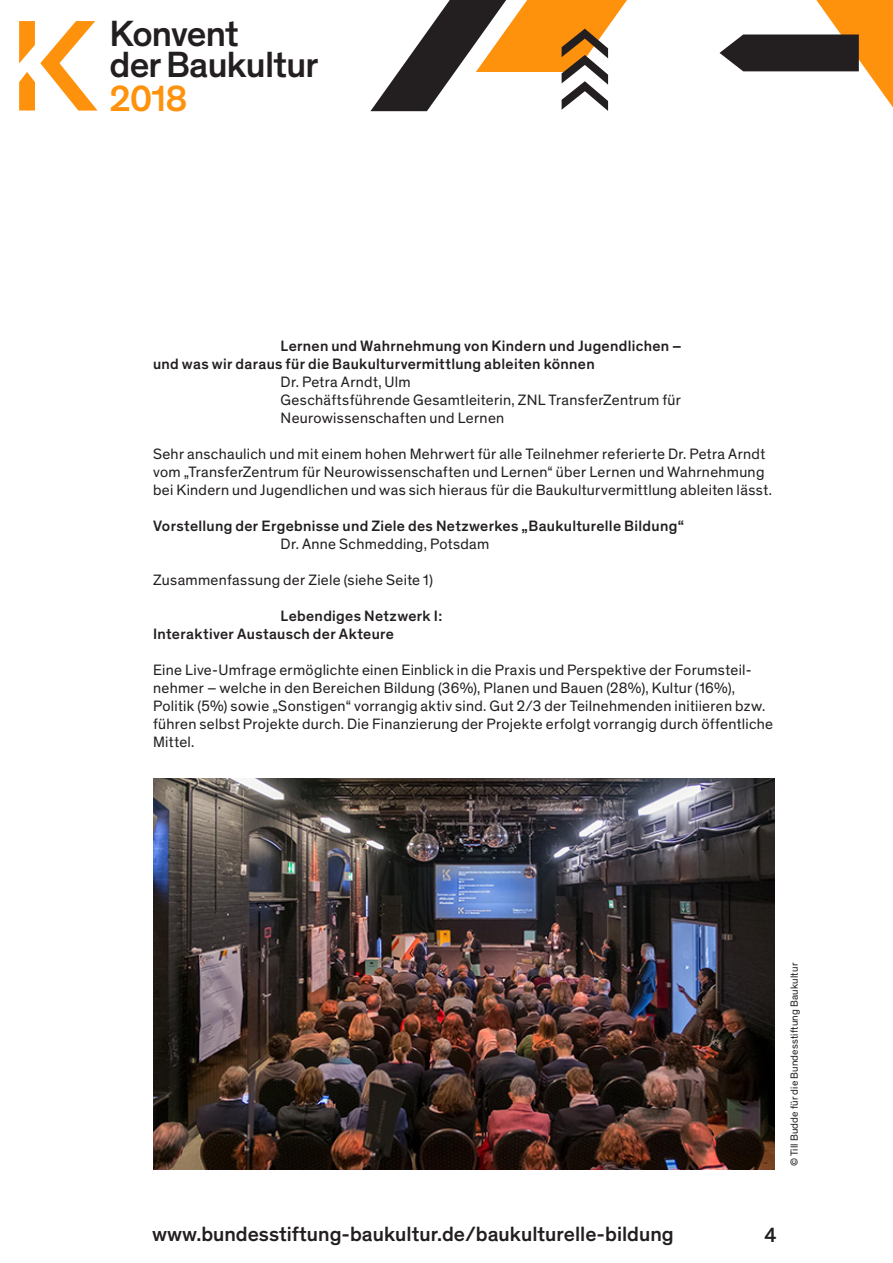
<style>
.page{position:relative;width:893px;height:1263px;background:#fff}
.page>*{position:absolute;margin:0;border:0;box-sizing:border-box;transform-origin:0 0}
.t1{font:500 37.05px/30.6px "Theinhardt";letter-spacing:-.02em;color:#231f20}
.t2{font:500 37.05px "Theinhardt";color:#ff920d}
.t3{font:500 21px "Theinhardt";color:#231f20}
.Programmablauf{font:15.3px/18px "Theinhardt";letter-spacing:.02em;color:#231f20}
.Programmablauf-2{font:500 15.3px "Theinhardt";letter-spacing:.02em;color:#231f20}
.t4{font:10.5px "Theinhardt";letter-spacing:.015em;color:#231f20}
</style>
<div class="page">
<svg style="left:19px;top:21px;width:79px;height:90px"></svg>
<svg style="left:370px;top:0;width:523px;height:111px"></svg>
<img style="left:153px;top:778px;width:621px;height:391px">
<h1 class="t1" style="left:109px;top:19px;width:211px">Konvent<br>der Baukultur</h1>
<h1 class="t2" style="left:109px;top:76px;width:80px">2018</h1>
<p class="Programmablauf-2" style="left:281px;top:336px;width:403px">Lernen und Wahrnehmung von Kindern und Jugendlichen –</p>
<p class="Programmablauf-2" style="left:153px;top:354px;width:443px">und was wir daraus für die Baukulturvermittlung ableiten können</p>
<p class="Programmablauf" style="left:281px;top:373px;width:132px">Dr. Petra Arndt, Ulm</p>
<p class="Programmablauf" style="left:281px;top:391px;width:402px">Geschäftsführende Gesamtleiterin, ZNL TransferZentrum für</p>
<p class="Programmablauf" style="left:281px;top:409px;width:225px">Neurowissenschaften und Lernen</p>
<p class="Programmablauf" style="left:153px;top:445px;width:620px">Sehr anschaulich und mit einem hohen Mehrwert für alle Teilnehmer referierte Dr. Petra Arndt vom „TransferZentrum für Neurowissenschaften und Lernen“ über Lernen und Wahrnehmung bei Kindern und Jugendlichen und was sich hieraus für die Baukulturvermittlung ableiten lässt.</p>
<p class="Programmablauf-2" style="left:153px;top:516px;width:532px">Vorstellung der Ergebnisse und Ziele des Netzwerkes „Baukulturelle Bildung“</p>
<p class="Programmablauf" style="left:281px;top:535px;width:210px">Dr. Anne Schmedding, Potsdam</p>
<p class="Programmablauf" style="left:153px;top:571px;width:281px">Zusammenfassung der Ziele (siehe Seite 1)</p>
<p class="Programmablauf-2" style="left:281px;top:606px;width:163px">Lebendiges Netzwerk I:</p>
<p class="Programmablauf-2" style="left:153px;top:624px;width:242px">Interaktiver Austausch der Akteure</p>
<p class="Programmablauf" style="left:153px;top:661px;width:621px">Eine Live-Umfrage ermöglichte einen Einblick in die Praxis und Perspektive der Forumsteil&shy;nehmer – welche in den Bereichen Bildung (36%), Planen und Bauen (28%), Kultur (16%), Politik (5%) sowie „Sonstigen“ vorrangig aktiv sind. Gut 2/3 der Teilnehmenden initiieren bzw. führen selbst Projekte durch. Die Finanzierung der Projekte erfolgt vorrangig durch öffentliche Mittel.</p>
<p class="t4" style="left:788px;top:1166px;width:205px;rotate:-90deg">© Till Budde für die Bundesstiftung Baukultur</p>
<h2 class="t3" style="left:152px;top:1221px;width:523px">www.bundesstiftung-baukultur.de/baukulturelle-bildung</h2>
<h2 class="t3" style="left:764px;top:1222px;width:14px">4</h2>
</div>
